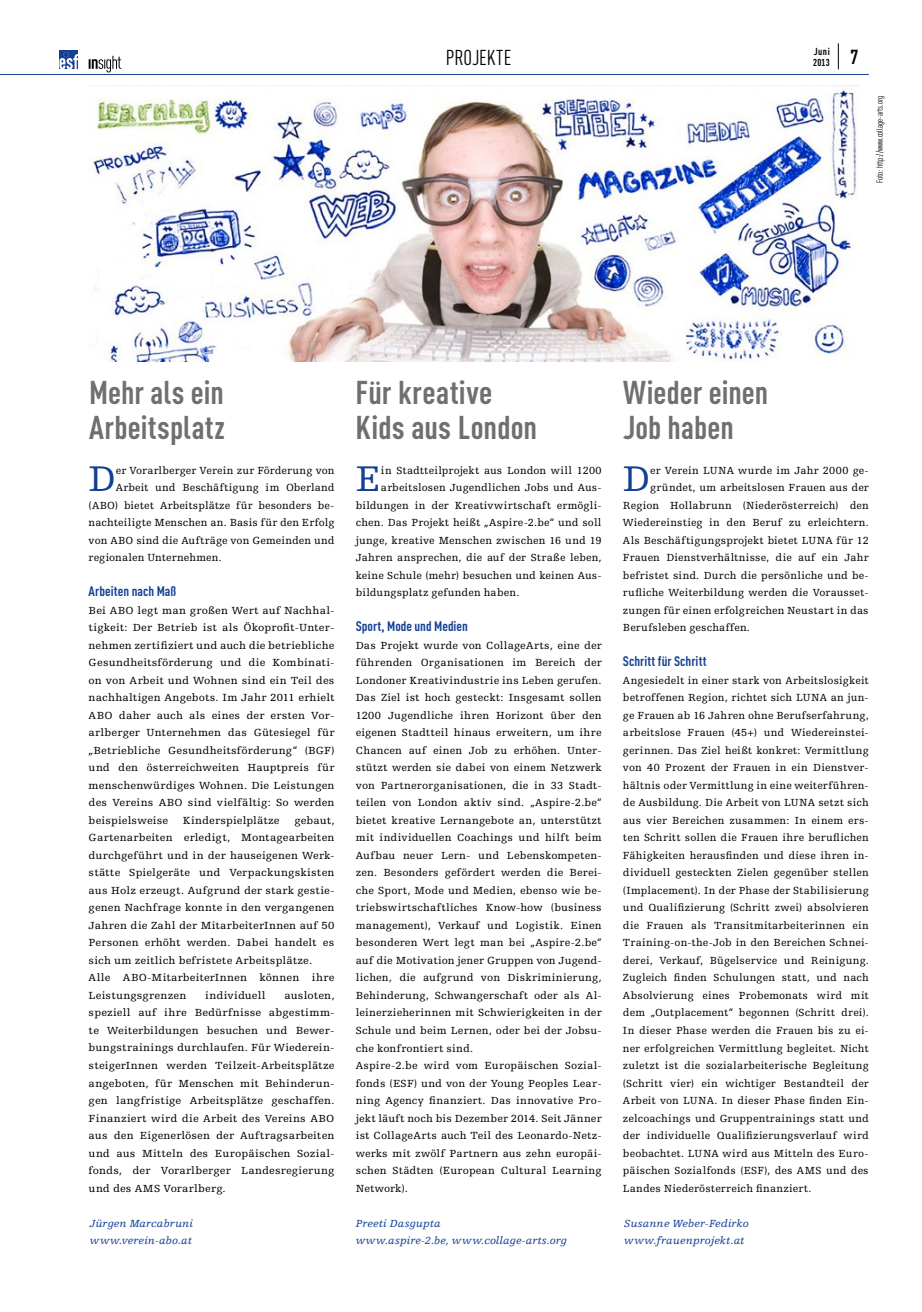
<style>
.page{position:relative;width:922px;height:1312px;background:#fff}
.page>*{position:absolute;margin:0;border:0;box-sizing:border-box;transform-origin:0 0}
.t1{font:37.75px "Egyptienne FLT Std";color:#134094}
.t2{font:700 32.5px/35px "CADIN Condensed";color:#6f6f6e}
.t3{font:21.25px "CADIN Condensed";color:#000}
.t4{font:700 13.75px "CADIN Condensed";letter-spacing:.005em;color:#134094}
.t5{font:10.88px/17.5px "Egyptienne FLT Std";letter-spacing:.015em;color:#000}
.t6{font:10.88px/17.5px "Egyptienne FLT Std";letter-spacing:.015em;color:#000;text-align:justify;scale:1.04 1}
.t7{font:italic 10.88px/17.5px "Egyptienne FLT Std";letter-spacing:.015em;color:#134094}
.t8{font:700 10px "CADIN Condensed";letter-spacing:.035em;color:#000}
.t9{font:8.75px "CADIN Condensed";letter-spacing:-.005em;color:#000}
</style>
<div class="page">
<hr style="left:0;top:74px;width:868px;height:1px;background:#134094">
<svg style="left:89px;top:56px;width:32px;height:16px"></svg>
<svg style="left:837px;top:43px;width:1px;height:26px"></svg>
<div style="left:60px;top:50px;width:18px;height:19px;background:#134094"></div>
<svg style="left:59px;top:52px;width:19px;height:17px"></svg>
<img style="left:88px;top:85px;width:769px;height:276px">
<p class="t8" style="left:813px;top:45px;width:18px">Juni</p>
<h3 class="t3" style="left:446px;top:45px;width:59px">PROJEKTE</h3>
<p class="t8" style="left:812px;top:56px;width:47px">2013 <sup>7</sup></p>
<p class="t9" style="left:874px;top:183px;width:88px;rotate:-90deg">Foto: http://www.collage-arts.org</p>
<h2 class="t2" style="left:89px;top:374px;width:137px">Mehr als ein<br>Arbeitsplatz</h2>
<h1 class="t1" style="left:89px;top:458px;width:29px">D</h1>
<p class="t5" style="left:116px;top:461px;width:220px">er Vorarlberger Verein zur Förderung von</p>
<p class="t5" style="left:116px;top:479px;width:220px">Arbeit und Beschäftigung im Oberland</p>
<p class="t5" style="left:89px;top:496px;width:247px">(ABO) bietet Arbeitsplätze für besonders be-</p>
<p class="t5" style="left:89px;top:514px;width:247px">nachteiligte Menschen an. Basis für den Erfolg</p>
<p class="t5" style="left:89px;top:531px;width:247px">von ABO sind die Aufträge von Gemeinden und</p>
<p class="t5" style="left:89px;top:549px;width:135px">regionalen Unternehmen.</p>
<p class="t4" style="left:89px;top:583px;width:89px">Arbeiten nach Maß</p>
<p class="t6" style="left:89px;top:601px;width:238px">Bei ABO legt man großen Wert auf Nachhal&shy;tigkeit: Der Betrieb ist als Ökoprofit-Unter&shy;nehmen zertifiziert und auch die betriebliche Gesundheitsförderung und die Kombinati&shy;on von Arbeit und Wohnen sind ein Teil des nachhaltigen Angebots. Im Jahr 2011 erhielt ABO daher auch als eines der ersten Vor&shy;arlberger Unternehmen das Gütesiegel für „Betriebliche Gesundheitsförderung“ (BGF) und den österreichweiten Hauptpreis für menschenwürdiges Wohnen. Die Leistungen des Vereins ABO sind vielfältig: So werden beispielsweise</p>
<p class="t6" style="left:89px;top:811px;width:238px;text-align:left;text-indent:206px">gebaut, Gartenarbeiten erledigt, Montagearbeiten durchgeführt und in der hauseigenen Werk&shy;stätte Spielgeräte und Verpackungskisten aus Holz erzeugt. Aufgrund der stark gestie&shy;genen Nachfrage konnte in den vergangenen Jahren die Zahl der MitarbeiterInnen auf 50<br>Personen erhöht werden. Dabei handelt es sich um zeitlich befristete Arbeitsplätze.<br>Alle ABO-MitarbeiterInnen können ihre Leistungsgrenzen</p>
<p class="t6" style="left:183px;top:811px;width:94px">Kinderspielplätze</p>
<p class="t6" style="left:89px;top:986px;width:238px;text-indent:196px">ausloten, speziell auf ihre Bedürfnisse abgestimm&shy;te Weiterbildungen besuchen und Bewer&shy;bungstrainings durchlaufen. Für Wiederein&shy;steigerInnen werden Teilzeit-Arbeitsplätze angeboten, für Menschen mit Behinderun&shy;gen langfristige Arbeitsplätze geschaffen.<br>Finanziert wird die Arbeit des Vereins ABO aus den Eigenerlösen der Auftragsarbeiten und aus Mitteln des Europäischen Sozial&shy;fonds, der Vorarlberger Landesregierung und des AMS Vorarlberg.</p>
<p class="t7" style="left:90px;top:1214px;width:105px">Jürgen Marcabruni www.verein-abo.at</p>
<p class="t6" style="left:205px;top:986px;width:60px">individuell</p>
<h2 class="t2" style="left:355px;top:374px;width:183px">Für kreative<br>Kids aus London</h2>
<h2 class="t2" style="left:623px;top:374px;width:146px">Wieder einen<br>Job haben</h2>
<h1 class="t1" style="left:356px;top:458px;width:27px">E</h1>
<p class="t5" style="left:381px;top:461px;width:222px">in Stadtteilprojekt aus London will 1200</p>
<p class="t5" style="left:381px;top:479px;width:222px">arbeitslosen Jugendlichen Jobs und Aus-</p>
<p class="t5" style="left:356px;top:496px;width:247px">bildungen in der Kreativwirtschaft ermögli-</p>
<p class="t5" style="left:356px;top:514px;width:247px">chen. Das Projekt heißt „Aspire-2.be“ und soll</p>
<p class="t5" style="left:356px;top:531px;width:247px">junge, kreative Menschen zwischen 16 und 19</p>
<p class="t5" style="left:356px;top:549px;width:247px">Jahren ansprechen, die auf der Straße leben,</p>
<p class="t5" style="left:356px;top:566px;width:247px">keine Schule (mehr) besuchen und keinen Aus-</p>
<p class="t5" style="left:356px;top:584px;width:165px">bildungsplatz gefunden haben.</p>
<p class="t4" style="left:356px;top:618px;width:114px">Sport, Mode und Medien</p>
<p class="t5" style="left:356px;top:636px;width:247px">Das Projekt wurde von CollageArts, eine der führenden Organisationen im Bereich der Londoner Kreativindustrie ins Leben gerufen.<br>Das Ziel ist hoch gesteckt: Insgesamt sollen 1200 Jugendliche ihren Horizont über den eigenen Stadtteil hinaus erweitern, um ihre Chancen auf einen Job zu erhöhen. Unter&shy;stützt werden sie dabei von einem Netzwerk von Partnerorganisationen, die in 33 Stadt&shy;teilen von London aktiv sind. „Aspire-2.be“ bietet kreative Lernangebote an, unterstützt mit individuellen Coachings und hilft beim Aufbau neuer Lern- und Lebenskompeten&shy;zen. Besonders gefördert werden die Berei&shy;che Sport, Mode und Medien, ebenso wie be&shy;triebswirtschaftliches Know-how (business management), Verkauf und Logistik. Einen besonderen Wert legt man bei „Aspire-2.be“ auf die Motivation jener Gruppen von Jugend&shy;lichen, die aufgrund von Diskriminierung, Behinderung, Schwangerschaft oder als Al&shy;leinerzieherinnen mit Schwierigkeiten in der Schule und beim Lernen, oder bei der Jobsu&shy;che konfrontiert sind.<br>Aspire-2.be wird vom Europäischen Sozial&shy;fonds (ESF) und von der Young Peoples Lear&shy;ning Agency finanziert. Das innovative Pro&shy;jekt läuft noch bis Dezember 2014. Seit Jänner ist CollageArts auch Teil des Leonardo-Netz&shy;werks mit zwölf Partnern aus zehn europäi&shy;schen Städten (European Cultural Learning Network).</p>
<p class="t7" style="left:356px;top:1214px;width:213px">Preeti Dasgupta<br>www.aspire-2.be, www.collage-arts.org</p>
<h1 class="t1" style="left:622px;top:458px;width:29px">D</h1>
<p class="t5" style="left:650px;top:461px;width:220px">er Verein LUNA wurde im Jahr 2000 ge-</p>
<p class="t5" style="left:650px;top:479px;width:220px">gründet, um arbeitslosen Frauen aus der</p>
<p class="t5" style="left:622px;top:496px;width:247px">Region Hollabrunn (Niederösterreich) den</p>
<p class="t5" style="left:622px;top:514px;width:247px">Wiedereinstieg in den Beruf zu erleichtern.</p>
<p class="t5" style="left:622px;top:531px;width:247px">Als Beschäftigungsprojekt bietet LUNA für 12</p>
<p class="t5" style="left:622px;top:549px;width:247px">Frauen Dienstverhältnisse, die auf ein Jahr</p>
<p class="t5" style="left:622px;top:566px;width:247px">befristet sind. Durch die persönliche und be-</p>
<p class="t5" style="left:622px;top:584px;width:247px">rufliche Weiterbildung werden die Vorausset-</p>
<p class="t5" style="left:622px;top:601px;width:247px">zungen für einen erfolgreichen Neustart in das</p>
<p class="t5" style="left:622px;top:619px;width:128px">Berufsleben geschaffen.</p>
<p class="t4" style="left:622px;top:653px;width:85px">Schritt für Schritt</p>
<p class="t5" style="left:622px;top:671px;width:247px;text-align:justify">Angesiedelt in einer stark von Arbeitslosigkeit betroffenen Region, richtet sich LUNA an jun&shy;ge Frauen ab 16 Jahren ohne Berufserfahrung, arbeitslose Frauen (45+) und Wiedereinstei&shy;gerinnen. Das Ziel heißt konkret: Vermittlung von 40 Prozent der Frauen in ein Dienstver&shy;hältnis oder Vermittlung in eine weiterführen&shy;de Ausbildung. Die Arbeit von LUNA setzt sich aus vier Bereichen zusammen: In einem ers&shy;ten Schritt sollen die Frauen ihre beruflichen Fähigkeiten herausfinden und diese ihren in&shy;dividuell gesteckten Zielen gegenüber stellen (Implacement). In der Phase der Stabilisierung und Qualifizierung (Schritt zwei) absolvieren die Frauen als Transitmitarbeiterinnen ein Training-on-the-Job in den Bereichen Schnei&shy;derei, Verkauf, Bügelservice und Reinigung.<br>Zugleich finden Schulungen statt, und nach Absolvierung eines Probemonats wird mit dem „Outplacement“ begonnen (Schritt drei).<br>In dieser Phase werden die Frauen bis zu ei&shy;ner erfolgreichen Vermittlung begleitet. Nicht zuletzt ist die sozialarbeiterische Begleitung (Schritt vier) ein wichtiger Bestandteil der Arbeit von LUNA. In dieser Phase finden Ein&shy;zelcoachings und Gruppentrainings statt und der individuelle Qualifizierungsverlauf wird beobachtet. LUNA wird aus Mitteln des Euro&shy;päischen Sozialfonds (ESF), des AMS und des Landes Niederösterreich finanziert.</p>
<p class="t7" style="left:624px;top:1214px;width:126px">Susanne Weber-Fedirko www.frauenprojekt.at</p>
</div>
